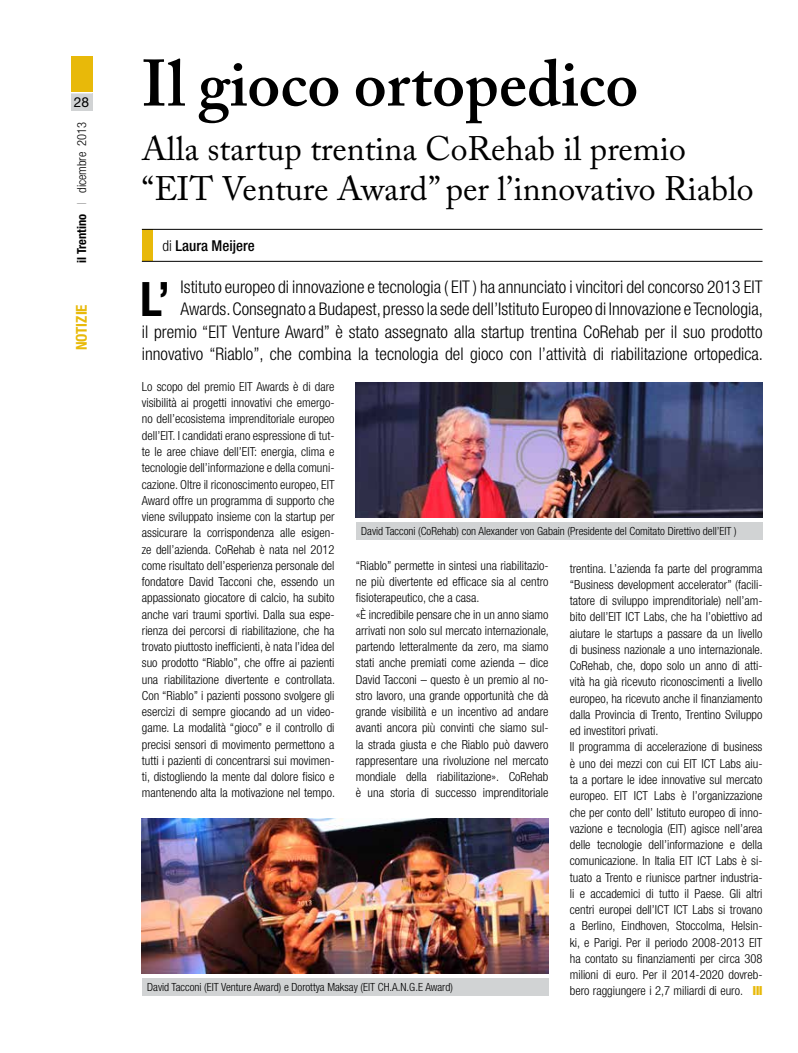
<style>
.page{position:relative;width:798px;height:1053px;background:#fff}
.page>*{position:absolute;margin:0;border:0;box-sizing:border-box;transform-origin:0 0}
.t1{font:600 65px "Adobe Caslon Pro";color:#000}
.t2{font:700 condensed 47.5px "Helvetica Neue LT Std";color:#000}
.t3{font:33.75px/40.5px "Adobe Caslon Pro";color:#000}
.t4{font:300 condensed 17.5px/22.5px "Helvetica Neue LT Std";color:#000;text-align:right}
.t5{font:500 condensed 15px "Helvetica Neue LT Std";color:#000}
.t6{font:700 condensed 15px "Helvetica Neue LT Std";color:#e8b909}
.t7{font:13.75px "Helvetica Neue LT Std";color:#000}
.t8{font:300 condensed 12.5px/16.2px "Helvetica Neue LT Std";color:#000}
.t9{font:300 condensed 11.25px "Helvetica Neue LT Std";color:#000}
.s1{font-weight:700}
.s2{font-weight:200}
.s3{font-weight:300}
.s4{font-weight:900;color:#e8b909}
</style>
<div class="page">
<div style="left:71px;top:93px;width:21px;height:18px;background:#d1d3d4"></div>
<div style="left:71px;top:57px;width:21px;height:35px;background:#e8b909"></div>
<img style="left:142px;top:818px;width:406px;height:155px">
<img style="left:356px;top:382px;width:406px;height:136px">
<div style="left:142px;top:977px;width:406px;height:18px;background:#d1d3d4"></div>
<div style="left:356px;top:522px;width:406px;height:17px;background:#d1d3d4"></div>
<div style="left:142px;top:229px;width:10px;height:32px;background:#e8b909"></div>
<hr style="left:142px;top:229px;width:620px;height:1px;background:#000">
<hr style="left:142px;top:261px;width:620px;height:1px;background:#000">
<p class="t7" style="left:74px;top:94px;width:17px">28</p>
<p class="t8" style="left:73px;top:263px;width:143px;rotate:-90deg"><span class="s1">il Trentino</span> <span class="s2">|</span> dicembre 2013</p>
<p class="t6" style="left:72px;top:350px;width:47px;rotate:-90deg">NOTIZIE</p>
<h1 class="t1" style="left:142px;top:45px;width:498px">Il gioco ortopedico</h1>
<h3 class="t3" style="left:142px;top:128px;width:613px">Alla startup trentina CoRehab il premio “EIT Venture Award” per l’innovativo Riablo</h3>
<p class="t5" style="left:162px;top:236px;width:93px"><span class="s3">di</span> Laura Meijere</p>
<p class="t4" style="left:142px;top:275px;width:622px">Istituto europeo di innovazione e tecnologia ( EIT ) ha annunciato i vincitori del concorso 2013 EIT Awards. Consegnato a Budapest, presso la sede dell’Istituto Europeo di Innovazione e Tecnologia,<br>il premio “EIT Venture Award” è stato assegnato alla startup trentina CoRehab per il suo prodotto innovativo “Riablo”, che combina la tecnologia del gioco con l’attività di riabilitazione ortopedica.</p>
<h2 class="t2" style="left:140px;top:270px;width:31px">L’</h2>
<p class="t8" style="left:142px;top:378px;width:194px;text-align:justify">Lo scopo del premio EIT Awards è di dare visibilità ai progetti innovativi che emergo&shy;no dell’ecosistema imprenditoriale europeo dell’EIT. I candidati erano espressione di tut&shy;te le aree chiave dell’EIT: energia, clima e tecnologie dell’informazione e della comuni&shy;cazione. Oltre il riconoscimento europeo, EIT Award offre un programma di supporto che viene sviluppato insieme con la startup per assicurare la corrispondenza alle esigen&shy;ze dell’azienda. CoRehab è nata nel 2012 come risultato dell’esperienza personale del fondatore David Tacconi che, essendo un appassionato giocatore di calcio, ha subito anche vari traumi sportivi. Dalla sua espe&shy;rienza dei percorsi di riabilitazione, che ha trovato piuttosto inefficienti, è nata l’idea del suo prodotto “Riablo”, che offre ai pazienti una riabilitazione divertente e controllata.<br>Con “Riablo” i pazienti possono svolgere gli esercizi di sempre giocando ad un video&shy;game. La modalità “gioco” e il controllo di precisi sensori di movimento permettono a tutti i pazienti di concentrarsi sui movimen&shy;ti, distogliendo la mente dal dolore fisico e mantenendo alta la motivazione nel tempo.</p>
<p class="t9" style="left:361px;top:524px;width:377px">David Tacconi (CoRehab) con Alexander von Gabain (Presidente del Comitato Direttivo dell’EIT )</p>
<p class="t8" style="left:356px;top:557px;width:194px">“Riablo” permette in sintesi una riabilitazio&shy;ne più divertente ed efficace sia al centro fisioterapeutico, che a casa.<br>«È incredibile pensare che in un anno siamo arrivati non solo sul mercato internazionale, partendo letteralmente da zero, ma siamo stati anche premiati come azienda – dice David Tacconi – questo è un premio al no&shy;stro lavoro, una grande opportunità che dà grande visibilità e un incentivo ad andare avanti ancora più convinti che siamo sul&shy;la strada giusta e che Riablo può davvero rappresentare una rivoluzione nel mercato mondiale della riabilitazione». CoRehab è una storia di successo imprenditoriale</p>
<p class="t8" style="left:569px;top:560px;width:194px">trentina. L’azienda fa parte del programma “Business development accelerator” (facili&shy;tatore di sviluppo imprenditoriale) nell’am&shy;bito dell’EIT ICT Labs, che ha l’obiettivo ad aiutare le startups a passare da un livello di business nazionale a uno internazionale.<br>CoRehab, che, dopo solo un anno di atti&shy;vità ha già ricevuto riconoscimenti a livello europeo, ha ricevuto anche il finanziamento dalla Provincia di Trento, Trentino Sviluppo ed investitori privati.<br>Il programma di accelerazione di business è uno dei mezzi con cui EIT ICT Labs aiu&shy;ta a portare le idee innovative sul mercato europeo. EIT ICT Labs è l’organizzazione che per conto dell’ Istituto europeo di inno&shy;vazione e tecnologia (EIT) agisce nell’area delle tecnologie dell’informazione e della comunicazione. In Italia EIT ICT Labs è si&shy;tuato a Trento e riunisce partner industria&shy;li e accademici di tutto il Paese. Gli altri centri europei dell’ICT ICT Labs si trovano a Berlino, Eindhoven, Stoccolma, Helsin&shy;ki, e Parigi. Per il periodo 2008-2013 EIT ha contato su finanziamenti per circa 308 milioni di euro. Per il 2014-2020 dovreb&shy;bero raggiungere i 2,7 miliardi di euro. <span class="s4">III</span></p>
<p class="t9" style="left:147px;top:980px;width:307px">David Tacconi (EIT Venture Award) e Dorottya Maksay (EIT CH.A.N.G.E Award)</p>
</div>
